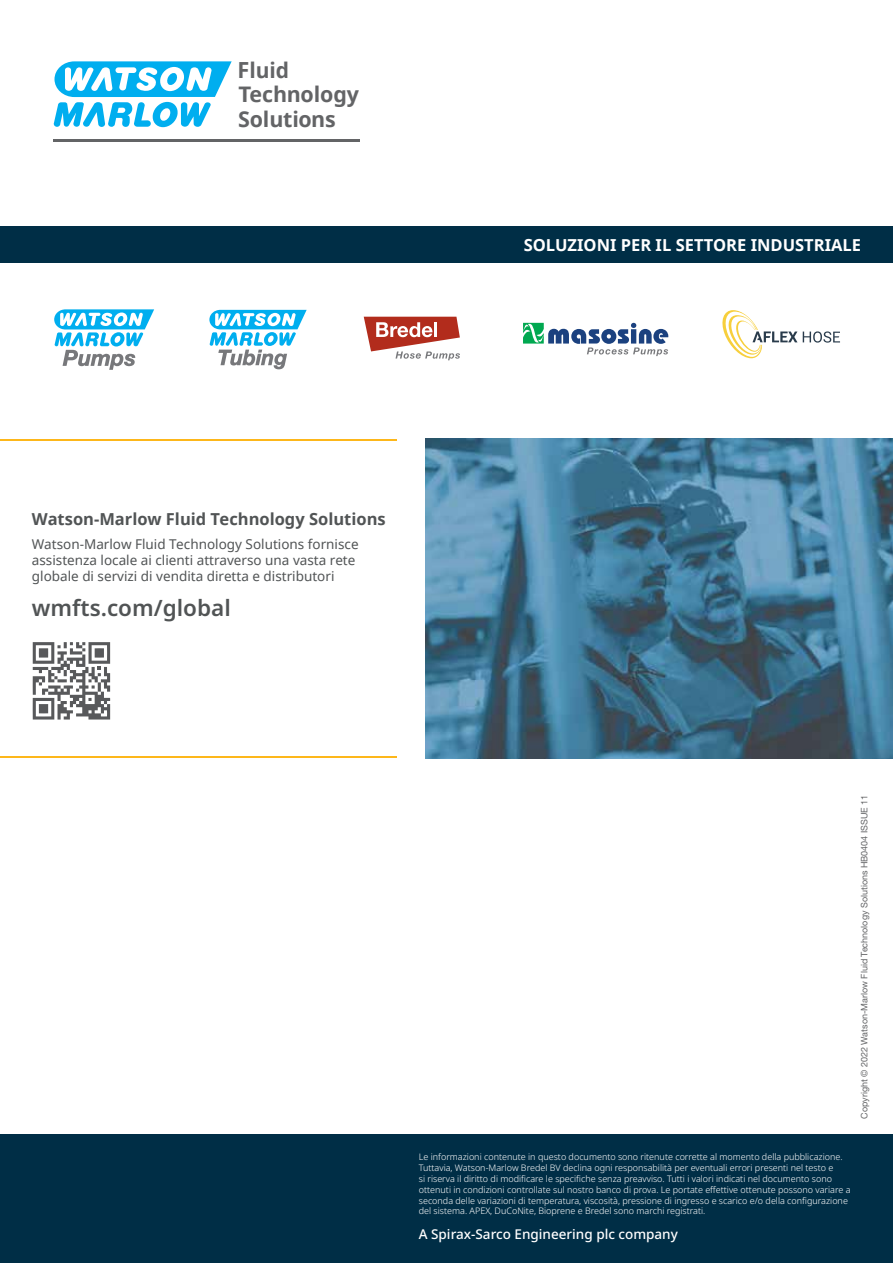
<style>
.page{position:relative;width:893px;height:1263px;background:#fff}
.page>*{position:absolute;margin:0;border:0;box-sizing:border-box;transform-origin:0 0}
.t1{font:600 22.5px "Noto Sans";color:#515455}
.t2{font:700 21.45px/24.6px "Noto Sans";letter-spacing:-.01em;color:#636466}
.t3{font:700 16.5px "Noto Sans";color:#515455}
.t4{font:700 16.5px "Noto Sans";color:#fff}
.t5{font:13.5px/16.2px "Noto Sans";color:#515455}
.t6{font:500 13.5px "Noto Sans";color:#fff}
.t7{font:300 9px/10.8px "Noto Sans";color:#fff}
.t8{font:9px "Helvetica Neue LT Std";color:#636466}
.s1{font-size:22.2px}
</style>
<div class="page">
<div style="left:0;top:1134px;width:893px;height:129px;background:#002e46"></div>
<div style="left:0;top:226px;width:893px;height:36px;background:#002e46"></div>
<svg style="left:54px;top:309px;width:100px;height:61px"></svg>
<svg style="left:209px;top:310px;width:98px;height:59px"></svg>
<svg style="left:722px;top:310px;width:75px;height:48px"></svg>
<svg style="left:803px;top:331px;width:37px;height:12px"></svg>
<svg style="left:364px;top:317px;width:96px;height:43px"></svg>
<svg style="left:523px;top:322px;width:145px;height:34px"></svg>
<hr style="left:0;top:439px;width:396px;height:2px;background:#fdb71a">
<hr style="left:0;top:756px;width:396px;height:2px;background:#fdb71a">
<img style="left:425px;top:439px;width:468px;height:319px">
<hr style="left:53px;top:139px;width:306px;height:2px;background:#636466">
<svg style="left:54px;top:61px;width:178px;height:66px"></svg>
<svg style="left:33px;top:642px;width:77px;height:77px"></svg>
<h2 class="t2" style="left:237px;top:57px;width:123px"><span class="s1">F</span>luid<br>Technology<br>Solutions</h2>
<h3 class="t4" style="left:524px;top:233px;width:339px">SOLUZIONI PER IL SETTORE INDUSTRIALE</h3>
<h3 class="t3" style="left:32px;top:507px;width:355px">Watson-Marlow Fluid Technology Solutions</h3>
<h3 class="t5" style="left:32px;top:535px;width:328px">Watson-Marlow Fluid Technology Solutions fornisce assistenza locale ai clienti attraverso una vasta rete globale di servizi di vendita diretta e distributori</h3>
<h1 class="t1" style="left:32px;top:592px;width:201px">wmfts.com/global</h1>
<p class="t8" style="left:859px;top:1119px;width:326px;rotate:-90deg">Copyright © 2022 Watson-Marlow Fluid Technology Solutions HB0404 ISSUE 11</p>
<p class="t7" style="left:419px;top:1152px;width:433px">Le informazioni contenute in questo documento sono ritenute corrette al momento della pubblicazione.<br>Tuttavia, Watson-Marlow Bredel BV declina ogni responsabilità per eventuali errori presenti nel testo e<br>si riserva il diritto di modificare le specifiche senza preavviso. Tutti i valori indicati nel documento sono ottenuti in condizioni controllate sul nostro banco di prova. Le portate effettive ottenute possono variare a seconda delle variazioni di temperatura, viscosità, pressione di ingresso e scarico e/o della configurazione del sistema. APEX, DuCoNite, Bioprene e Bredel sono marchi registrati.</p>
<h3 class="t6" style="left:419px;top:1225px;width:261px">A Spirax‑Sarco Engineering plc company</h3>
</div>
